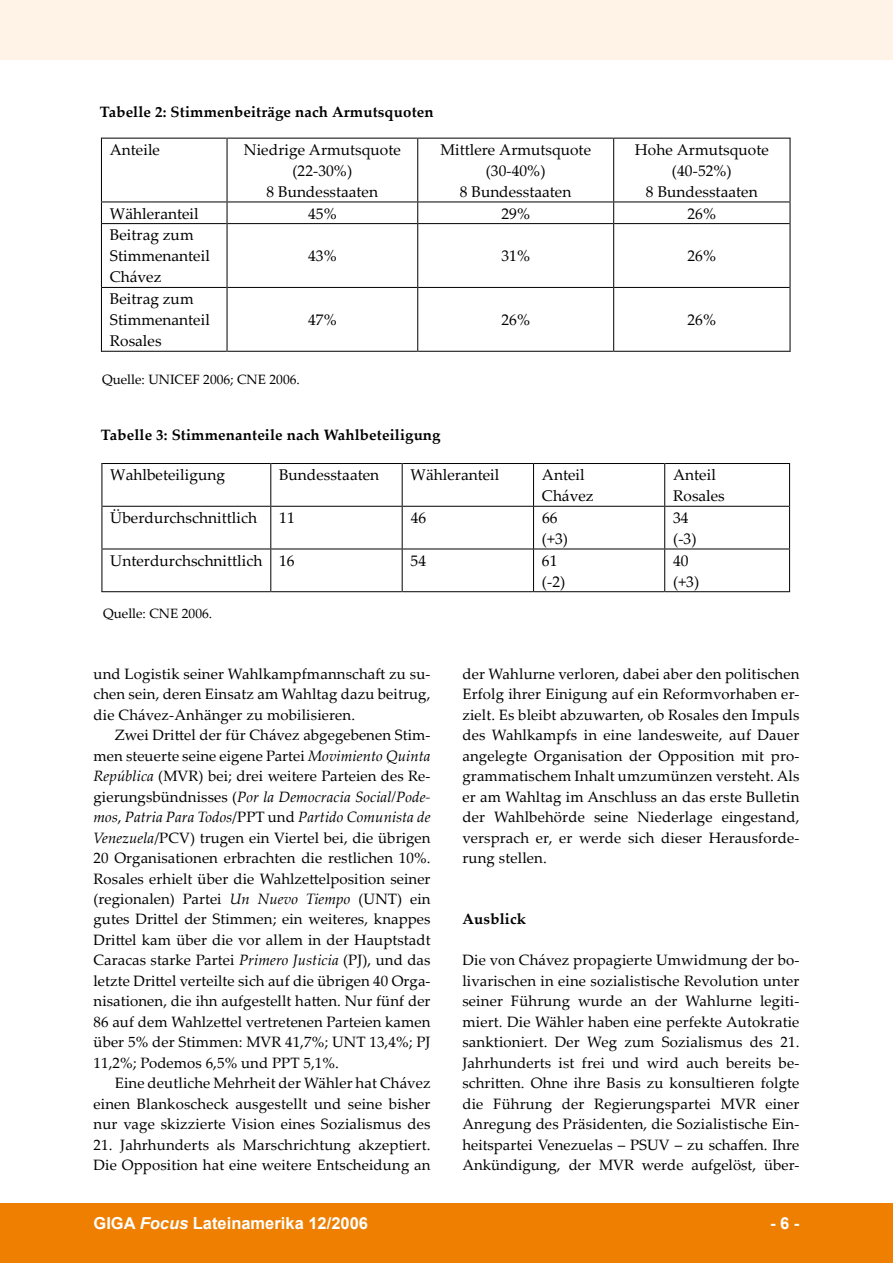
<style>
.page{position:relative;width:893px;height:1263px;background:#fff}
.page>*{position:absolute;margin:0;border:0;box-sizing:border-box;transform-origin:0 0}
.t1{font:700 16.5px "Arial";color:#fff}
.t2{font:15.45px/21px "Palatino Linotype";letter-spacing:.005em;color:#000}
.t3{font:15px/20.4px "Palatino Linotype";letter-spacing:.01em;color:#000;text-align:justify}
.t4{font:700 15px "Palatino Linotype";letter-spacing:.01em;color:#000}
.t5{font:13.5px "Palatino Linotype";color:#000}
.s1{font-style:italic}
</style>
<div class="page">
<div style="left:0;top:1203px;width:893px;height:60px;background:#ee7f00"></div>
<div style="left:0;top:0;width:893px;height:60px;background:#fff3e7"></div>
<hr style="left:102px;top:138px;width:125px;height:1px;background:#000">
<hr style="left:227px;top:138px;width:190px;height:1px;background:#000">
<hr style="left:418px;top:138px;width:195px;height:1px;background:#000">
<hr style="left:614px;top:138px;width:176px;height:1px;background:#000">
<hr style="left:101px;top:138px;width:1px;height:64px;background:#000">
<hr style="left:227px;top:138px;width:1px;height:64px;background:#000">
<hr style="left:417px;top:138px;width:1px;height:64px;background:#000">
<hr style="left:613px;top:138px;width:1px;height:64px;background:#000">
<hr style="left:790px;top:138px;width:1px;height:64px;background:#000">
<hr style="left:102px;top:202px;width:125px;height:1px;background:#000">
<hr style="left:227px;top:202px;width:190px;height:1px;background:#000">
<hr style="left:418px;top:202px;width:195px;height:1px;background:#000">
<hr style="left:614px;top:202px;width:176px;height:1px;background:#000">
<svg style="left:101px;top:202px;width:1px;height:22px"></svg>
<hr style="left:102px;top:223px;width:125px;height:1px;background:#000">
<svg style="left:227px;top:202px;width:1px;height:21px"></svg>
<hr style="left:227px;top:223px;width:190px;height:1px;background:#000">
<svg style="left:417px;top:202px;width:1px;height:22px"></svg>
<hr style="left:418px;top:223px;width:195px;height:1px;background:#000">
<svg style="left:613px;top:202px;width:1px;height:22px"></svg>
<hr style="left:614px;top:223px;width:176px;height:1px;background:#000">
<svg style="left:790px;top:202px;width:1px;height:22px"></svg>
<hr style="left:101px;top:224px;width:1px;height:63px;background:#000">
<hr style="left:227px;top:224px;width:1px;height:63px;background:#000">
<hr style="left:417px;top:224px;width:1px;height:63px;background:#000">
<hr style="left:613px;top:224px;width:1px;height:63px;background:#000">
<hr style="left:790px;top:224px;width:1px;height:63px;background:#000">
<hr style="left:102px;top:287px;width:125px;height:1px;background:#000">
<hr style="left:227px;top:287px;width:190px;height:1px;background:#000">
<hr style="left:418px;top:287px;width:195px;height:1px;background:#000">
<hr style="left:614px;top:287px;width:176px;height:1px;background:#000">
<hr style="left:101px;top:288px;width:1px;height:63px;background:#000">
<hr style="left:102px;top:351px;width:125px;height:1px;background:#000">
<hr style="left:227px;top:288px;width:1px;height:63px;background:#000">
<hr style="left:227px;top:351px;width:190px;height:1px;background:#000">
<hr style="left:417px;top:288px;width:1px;height:63px;background:#000">
<hr style="left:418px;top:351px;width:195px;height:1px;background:#000">
<hr style="left:613px;top:288px;width:1px;height:63px;background:#000">
<hr style="left:614px;top:351px;width:176px;height:1px;background:#000">
<hr style="left:790px;top:288px;width:1px;height:63px;background:#000">
<hr style="left:102px;top:463px;width:168px;height:1px;background:#000">
<hr style="left:271px;top:463px;width:131px;height:1px;background:#000">
<hr style="left:403px;top:463px;width:130px;height:1px;background:#000">
<hr style="left:534px;top:463px;width:130px;height:1px;background:#000">
<hr style="left:665px;top:463px;width:124px;height:1px;background:#000">
<hr style="left:102px;top:464px;width:1px;height:42px;background:#000">
<hr style="left:270px;top:464px;width:1px;height:42px;background:#000">
<hr style="left:402px;top:464px;width:1px;height:42px;background:#000">
<hr style="left:533px;top:464px;width:1px;height:42px;background:#000">
<hr style="left:664px;top:464px;width:1px;height:42px;background:#000">
<hr style="left:789px;top:464px;width:1px;height:42px;background:#000">
<hr style="left:102px;top:506px;width:168px;height:1px;background:#000">
<hr style="left:271px;top:506px;width:131px;height:1px;background:#000">
<hr style="left:403px;top:506px;width:130px;height:1px;background:#000">
<hr style="left:534px;top:506px;width:130px;height:1px;background:#000">
<hr style="left:665px;top:506px;width:124px;height:1px;background:#000">
<hr style="left:102px;top:507px;width:1px;height:42px;background:#000">
<hr style="left:270px;top:507px;width:1px;height:42px;background:#000">
<hr style="left:402px;top:507px;width:1px;height:42px;background:#000">
<hr style="left:533px;top:507px;width:1px;height:42px;background:#000">
<hr style="left:664px;top:507px;width:1px;height:42px;background:#000">
<hr style="left:789px;top:507px;width:1px;height:42px;background:#000">
<hr style="left:102px;top:549px;width:168px;height:1px;background:#000">
<hr style="left:271px;top:549px;width:131px;height:1px;background:#000">
<hr style="left:403px;top:549px;width:130px;height:1px;background:#000">
<hr style="left:534px;top:549px;width:130px;height:1px;background:#000">
<hr style="left:665px;top:549px;width:124px;height:1px;background:#000">
<hr style="left:102px;top:549px;width:1px;height:42px;background:#000">
<hr style="left:102px;top:591px;width:168px;height:1px;background:#000">
<hr style="left:270px;top:549px;width:1px;height:42px;background:#000">
<hr style="left:271px;top:591px;width:131px;height:1px;background:#000">
<hr style="left:402px;top:549px;width:1px;height:42px;background:#000">
<hr style="left:403px;top:591px;width:130px;height:1px;background:#000">
<hr style="left:533px;top:549px;width:1px;height:42px;background:#000">
<hr style="left:534px;top:591px;width:130px;height:1px;background:#000">
<hr style="left:664px;top:549px;width:1px;height:42px;background:#000">
<hr style="left:665px;top:591px;width:124px;height:1px;background:#000">
<hr style="left:789px;top:549px;width:1px;height:42px;background:#000">
<p class="t4" style="left:100px;top:102px;width:335px">Tabelle 2: Stimmenbeiträge nach Armutsquoten</p>
<p class="t2" style="left:110px;top:139px;width:52px">Anteile</p>
<p class="t2" style="left:244px;top:139px;width:159px;text-align:center">Niedrige Armutsquote (22-30%)<br>8 Bundesstaaten</p>
<p class="t2" style="left:440px;top:139px;width:152px;text-align:center">Mittlere Armutsquote (30-40%)<br>8 Bundesstaaten</p>
<p class="t2" style="left:635px;top:139px;width:135px;text-align:center">Hohe Armutsquote (40-52%)<br>8 Bundesstaaten</p>
<p class="t2" style="left:110px;top:202px;width:90px">Wähleranteil</p>
<p class="t2" style="left:308px;top:202px;width:30px">45%</p>
<p class="t2" style="left:501px;top:202px;width:30px">29%</p>
<p class="t2" style="left:687px;top:202px;width:30px">26%</p>
<p class="t2" style="left:110px;top:224px;width:102px">Beitrag zum<br>Stimmenanteil<br>Chávez</p>
<p class="t2" style="left:308px;top:245px;width:30px">43%</p>
<p class="t2" style="left:501px;top:245px;width:30px">31%</p>
<p class="t2" style="left:687px;top:245px;width:30px">26%</p>
<p class="t2" style="left:110px;top:288px;width:102px">Beitrag zum<br>Stimmenanteil<br>Rosales</p>
<p class="t2" style="left:308px;top:309px;width:30px">47%</p>
<p class="t2" style="left:501px;top:309px;width:30px">26%</p>
<p class="t2" style="left:687px;top:309px;width:30px">26%</p>
<p class="t5" style="left:102px;top:370px;width:199px">Quelle: UNICEF 2006; CNE 2006.</p>
<p class="t4" style="left:101px;top:424px;width:341px">Tabelle 3: Stimmenanteile nach Wahlbeteiligung</p>
<p class="t2" style="left:110px;top:464px;width:116px">Wahlbeteiligung</p>
<p class="t2" style="left:279px;top:464px;width:102px">Bundesstaaten</p>
<p class="t2" style="left:411px;top:464px;width:90px">Wähleranteil</p>
<p class="t2" style="left:542px;top:464px;width:53px">Anteil<br>Chávez</p>
<p class="t2" style="left:673px;top:464px;width:53px">Anteil<br>Rosales</p>
<p class="t2" style="left:110px;top:507px;width:148px">Überdurchschnittlich</p>
<p class="t2" style="left:279px;top:507px;width:17px">11</p>
<p class="t2" style="left:411px;top:507px;width:17px">46</p>
<p class="t2" style="left:542px;top:507px;width:28px">66 (+3)</p>
<p class="t2" style="left:673px;top:507px;width:25px">34 (-3)</p>
<p class="t2" style="left:110px;top:549px;width:186px">Unterdurchschnittlich 16</p>
<p class="t2" style="left:411px;top:549px;width:17px">54</p>
<p class="t2" style="left:542px;top:549px;width:25px">61 (-2)</p>
<p class="t2" style="left:673px;top:549px;width:28px">40 (+3)</p>
<p class="t5" style="left:103px;top:604px;width:111px">Quelle: CNE 2006.</p>
<p class="t3" style="left:94px;top:663px;width:338px">und Logistik seiner Wahlkampfmannschaft zu su&shy;chen sein, deren Einsatz am Wahltag dazu beitrug, die Chávez-Anhänger zu mobilisieren.</p>
<p class="t3" style="left:94px;top:724px;width:339px;text-indent:21px">Zwei Drittel der für Chávez abgegebenen Stim&shy;men steuerte seine eigene Partei <span class="s1">Movimiento Quinta República</span> (MVR) bei; drei weitere Parteien des Re&shy;gierungsbündnisses (<span class="s1">Por la Democracia Social/Pode&shy;mos</span>, <span class="s1">Patria Para Todos</span>/PPT und <span class="s1">Partido Comunista de Venezuela</span>/PCV) trugen ein Viertel bei, die übrigen 20 Organisationen erbrachten die restlichen 10%.<br>Rosales erhielt über die Wahlzettelposition seiner (regionalen) Partei <span class="s1">Un Nuevo Tiempo</span> (UNT) ein gutes Drittel der Stimmen; ein weiteres, knappes Drittel kam über die vor allem in der Hauptstadt Caracas starke Partei <span class="s1">Primero Justicia</span> (PJ), und das letzte Drittel verteilte sich auf die übrigen 40 Orga&shy;nisationen, die ihn aufgestellt hatten. Nur fünf der 86 auf dem Wahlzettel vertretenen Parteien kamen über 5% der Stimmen: MVR 41,7%; UNT 13,4%; PJ 11,2%; Podemos 6,5% und PPT 5,1%.</p>
<p class="t3" style="left:94px;top:1072px;width:338px;text-indent:21px">Eine deutliche Mehrheit der Wähler hat Chávez einen Blankoscheck ausgestellt und seine bisher nur vage skizzierte Vision eines Sozialismus des</p>
<p class="t3" style="left:94px;top:1133px;width:338px">21. Jahrhunderts als Marschrichtung akzeptiert.<br>Die Opposition hat eine weitere Entscheidung an</p>
<p class="t3" style="left:462px;top:663px;width:339px">der Wahlurne verloren, dabei aber den politischen Erfolg ihrer Einigung auf ein Reformvorhaben er&shy;zielt. Es bleibt abzuwarten, ob Rosales den Impuls des Wahlkampfs in eine landesweite, auf Dauer angelegte Organisation der Opposition mit pro&shy;grammatischem Inhalt umzumünzen versteht. Als er am Wahltag im Anschluss an das erste Bulletin der Wahlbehörde seine Niederlage eingestand, versprach er, er werde sich dieser Herausforde&shy;rung stellen.</p>
<p class="t4" style="left:462px;top:909px;width:65px">Ausblick</p>
<p class="t3" style="left:462px;top:949px;width:338px">Die von Chávez propagierte Umwidmung der bo&shy;livarischen in eine sozialistische Revolution unter seiner Führung wurde an der Wahlurne legiti&shy;miert. Die Wähler haben eine perfekte Autokratie sanktioniert. Der Weg zum Sozialismus des 21.<br>Jahrhunderts ist frei und wird auch bereits be&shy;schritten. Ohne ihre Basis zu konsultieren folgte die Führung der Regierungspartei MVR einer Anregung des Präsidenten, die Sozialistische Ein&shy;heitspartei Venezuelas – PSUV – zu schaffen. Ihre Ankündigung, der MVR werde aufgelöst, über-</p>
<p class="t1" style="left:94px;top:1212px;width:276px">GIGA <span class="s1">Focus</span> Lateinamerika 12/2006</p>
<p class="t1" style="left:770px;top:1212px;width:31px">- -</p>
</div>
